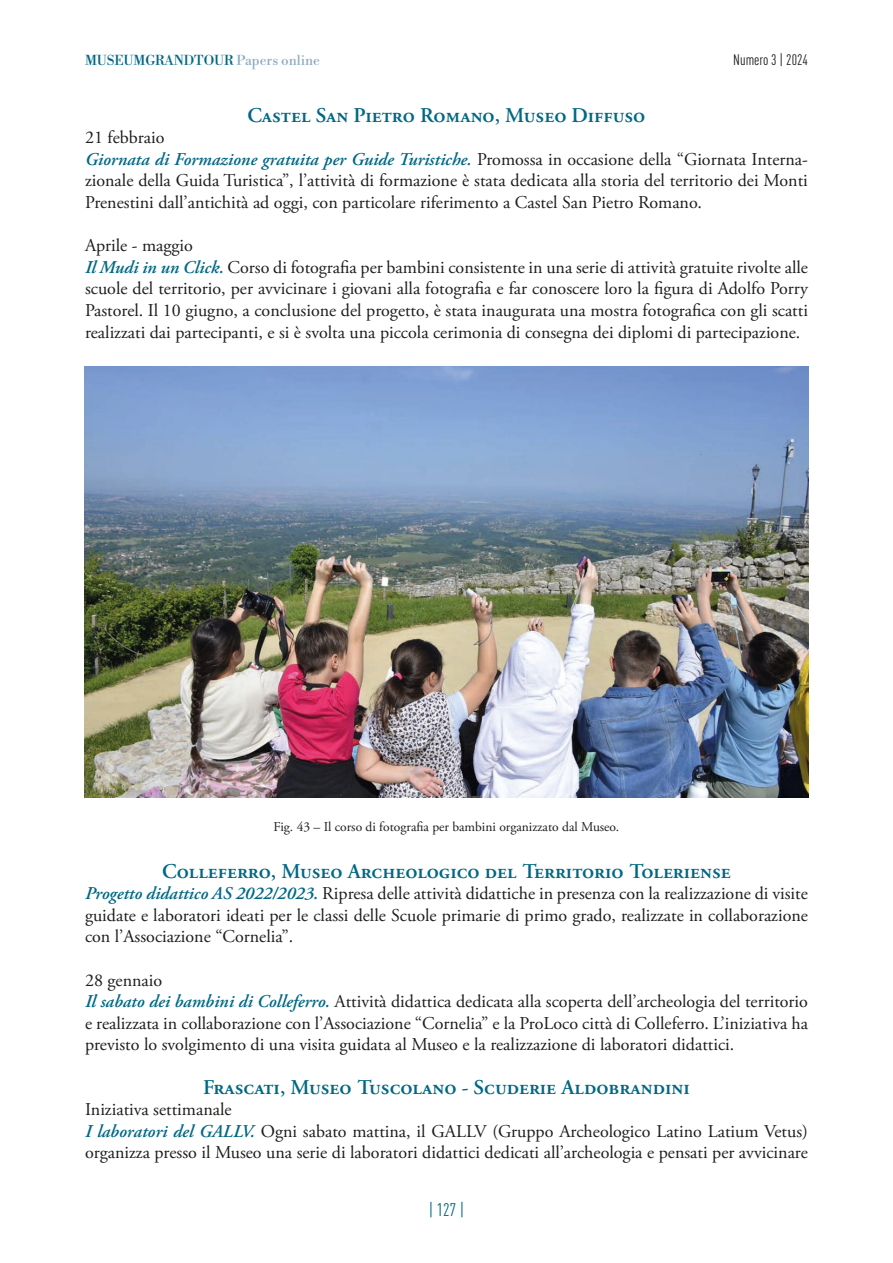
<style>
.page{position:relative;width:893px;height:1263px;background:#fff}
.page>*{position:absolute;margin:0;border:0;box-sizing:border-box;transform-origin:0 0}
.t1{font:600 21px "Adobe Garamond Pro";color:#006885}
.t2{font:18px/21.6px "Adobe Garamond Pro Regular 2";color:#1d1d1b}
.t3{font:italic 600 18px "Adobe Garamond Pro";color:#006885}
.t4{font:18px "DIN Cond";color:#006885}
.t5{font:15px "DIN Cond";color:#1d1d1b}
.t6{font:13.5px "Adobe Garamond Pro Regular 2";letter-spacing:-.005em;color:#1d1d1b}
.t7{font:13.5px "Libre Bodoni Regular 2";color:#006885}
.s1{color:#8eacbf}
.s2{font-family:"Adobe Garamond Pro Regular 2";font-weight:400;font-style:normal;color:#1d1d1b}
.s3{font-family:"Adobe Garamond Pro";font-weight:600;font-style:italic;color:#006885}
</style>
<div class="page">
<img style="left:85px;top:367px;width:723px;height:430px">
<p class="t7" style="left:85px;top:52px;width:237px">MUSEUMGRANDTOUR <span class="s1">Papers online</span></p>
<p class="t5" style="left:733px;top:51px;width:76px">Numero 3 | 2024</p>
<p class="t1" style="left:248px;top:103px;width:399px">Castel San Pietro Romano, Museo Diffuso</p>
<p class="t2" style="left:85px;top:127px;width:81px">21 febbraio</p>
<p class="t3" style="left:85px;top:149px;width:724px">Giornata di Formazione gratuita per Guide Turistiche. <span class="s2">Promossa in occasione della “Giornata Interna-</span></p>
<p class="t2" style="left:85px;top:170px;width:724px">zionale della Guida Turistica”, l’attività di formazione è stata dedicata alla storia del territorio dei Monti<br>Prenestini dall’antichità ad oggi, con particolare riferimento a Castel San Pietro Romano.</p>
<p class="t2" style="left:85px;top:235px;width:724px">Aprile - maggio<br><span class="s3">Il Mudi in un Click.</span> Corso di fotografia per bambini consistente in una serie di attività gratuite rivolte alle scuole del territorio, per avvicinare i giovani alla fotografia e far conoscere loro la figura di Adolfo Porry Pastorel. Il 10 giugno, a conclusione del progetto, è stata inaugurata una mostra fotografica con gli scatti realizzati dai partecipanti, e si è svolta una piccola cerimonia di consegna dei diplomi di partecipazione.</p>
<p class="t6" style="left:274px;top:818px;width:347px">Fig. 43 – Il corso di fotografia per bambini organizzato dal Museo.</p>
<p class="t1" style="left:162px;top:859px;width:570px">Colleferro, Museo Archeologico del Territorio Toleriense</p>
<p class="t2" style="left:85px;top:883px;width:724px;text-align:justify"><span class="s3">Progetto didattico AS 2022/2023.</span> Ripresa delle attività didattiche in presenza con la realizzazione di visite guidate e laboratori ideati per le classi delle Scuole primarie di primo grado, realizzate in collaborazione con l’Associazione “Cornelia”.</p>
<p class="t2" style="left:85px;top:970px;width:725px">28 gennaio<br><span class="s3">Il sabato dei bambini di Colleferro.</span> Attività didattica dedicata alla scoperta dell’archeologia del territorio e realizzata in collaborazione con l’Associazione “Cornelia” e la ProLoco città di Colleferro. L’iniziativa ha previsto lo svolgimento di una visita guidata al Museo e la realizzazione di laboratori didattici.</p>
<p class="t1" style="left:203px;top:1075px;width:488px">Frascati, Museo Tuscolano - Scuderie Aldobrandini</p>
<p class="t2" style="left:85px;top:1099px;width:724px">Iniziativa settimanale<br><span class="s3">I laboratori del GALLV.</span> Ogni sabato mattina, il GALLV (Gruppo Archeologico Latino Latium Vetus) organizza presso il Museo una serie di laboratori didattici dedicati all’archeologia e pensati per avvicinare</p>
<p class="t4" style="left:429px;top:1199px;width:37px">| 127 |</p>
</div>
